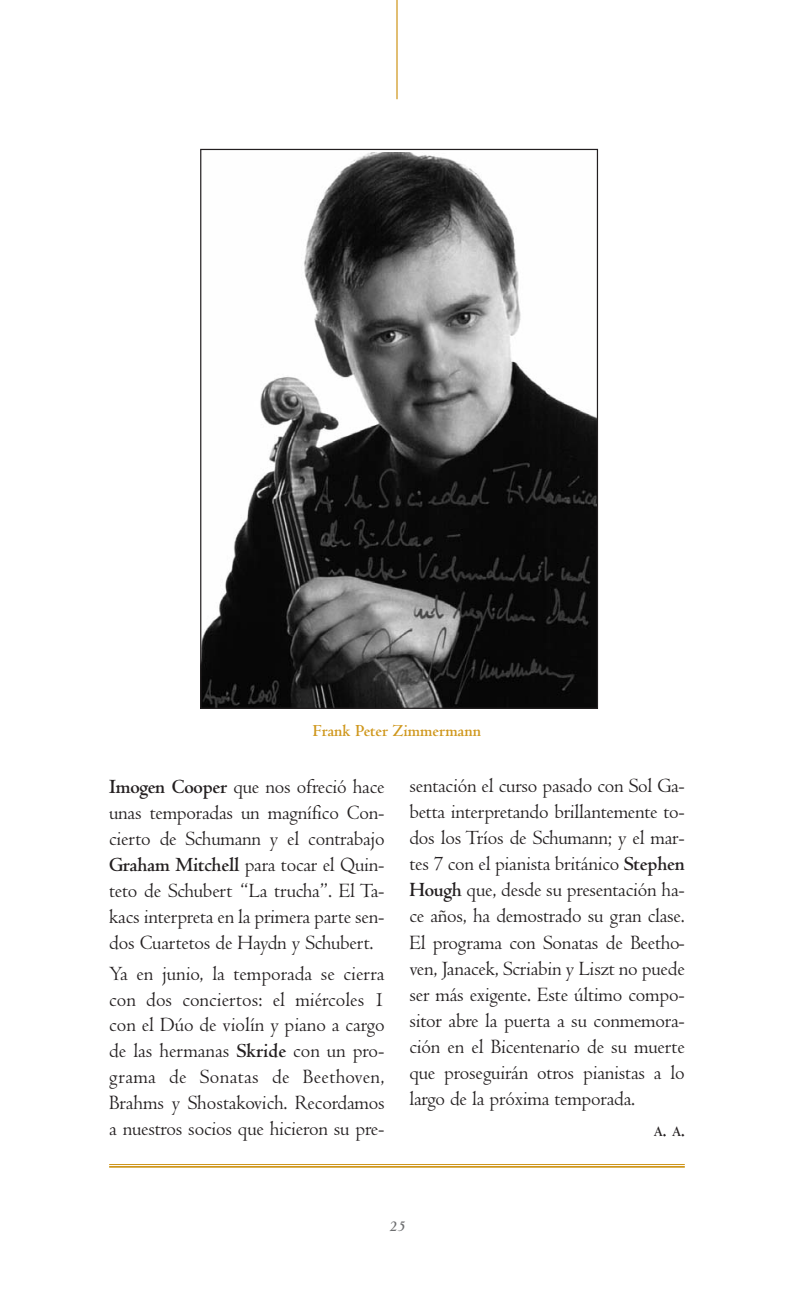
<style>
.page{position:relative;width:794px;height:1290px;background:#fff}
.page>*{position:absolute;margin:0;border:0;box-sizing:border-box;transform-origin:0 0}
.t1{font:21px/25.9px "Centaur";letter-spacing:-.01em;color:#231f20;text-align:justify}
.t2{font:700 17.5px "Centaur";color:#cf971c}
.t3{font:italic 700 15.75px "Centaur";color:#6d6e70}
.t4{font:700 15.05px "Centaur";color:#231f20}
.s1{font-weight:700}
.s2{font-size:19.95px}
</style>
<div class="page">
<hr style="left:109px;top:1164px;width:576px;height:1px;background:#cf971c">
<hr style="left:109px;top:1166px;width:576px;height:1px;background:#cf971c">
<hr style="left:396px;top:0;width:1px;height:99px;background:#cf971c">
<img style="left:202px;top:153px;width:394px;height:554px">
<p class="t2" style="left:313px;top:724px;width:170px">Frank Peter Zimmermann</p>
<p class="t1" style="left:109px;top:776px;width:277px"><span class="s1">Imo gen Cooper</span> que nos ofreció hace unas temporadas un magnífico Con - cier to de Schumann y el contrabajo <span class="s1">Gra ham Mitchell</span> para tocar el Quin - teto de Schubert “La trucha”. El Ta - kacs interpreta en la primera parte sen - dos Cuartetos de Haydn y Schu bert.</p>
<p class="t1" style="left:109px;top:962px;width:277px">Ya en junio, la temporada se cierra con dos conciertos: el miércoles 1 con el Dúo de violín y piano a cargo de las hermanas <span class="s1">Skride</span> con un pro&shy;grama de Sonatas de Beethoven, Brahms y Shostakovich. Recordamos a nuestros socios que hi cie ron su pre-</p>
<p class="t1" style="left:409px;top:775px;width:277px">sentación el curso pasado con Sol Ga - betta interpretando bri llan te mente to - dos los Tríos de Schu mann; y el mar&shy;tes 7 con el pianista británico <span class="s1">Stephen Hough</span> que, desde su presentación ha - ce años, ha demostrado su gran clase.<br>El programa con Sonatas de Beetho - ven, Ja na cek, Scria bin y Liszt no puede ser más exigente. Este último compo&shy;sitor abre la puerta a su conmemora&shy;ción en el Bicen te na rio de su muer te que proseguirán otros pianistas a lo lar go de la próxima temporada.</p>
<p class="t4" style="left:654px;top:1125px;width:32px">A<span class="s2">.</span> A<span class="s2">.</span></p>
<p class="t3" style="left:389px;top:1220px;width:17px">25</p>
</div>
